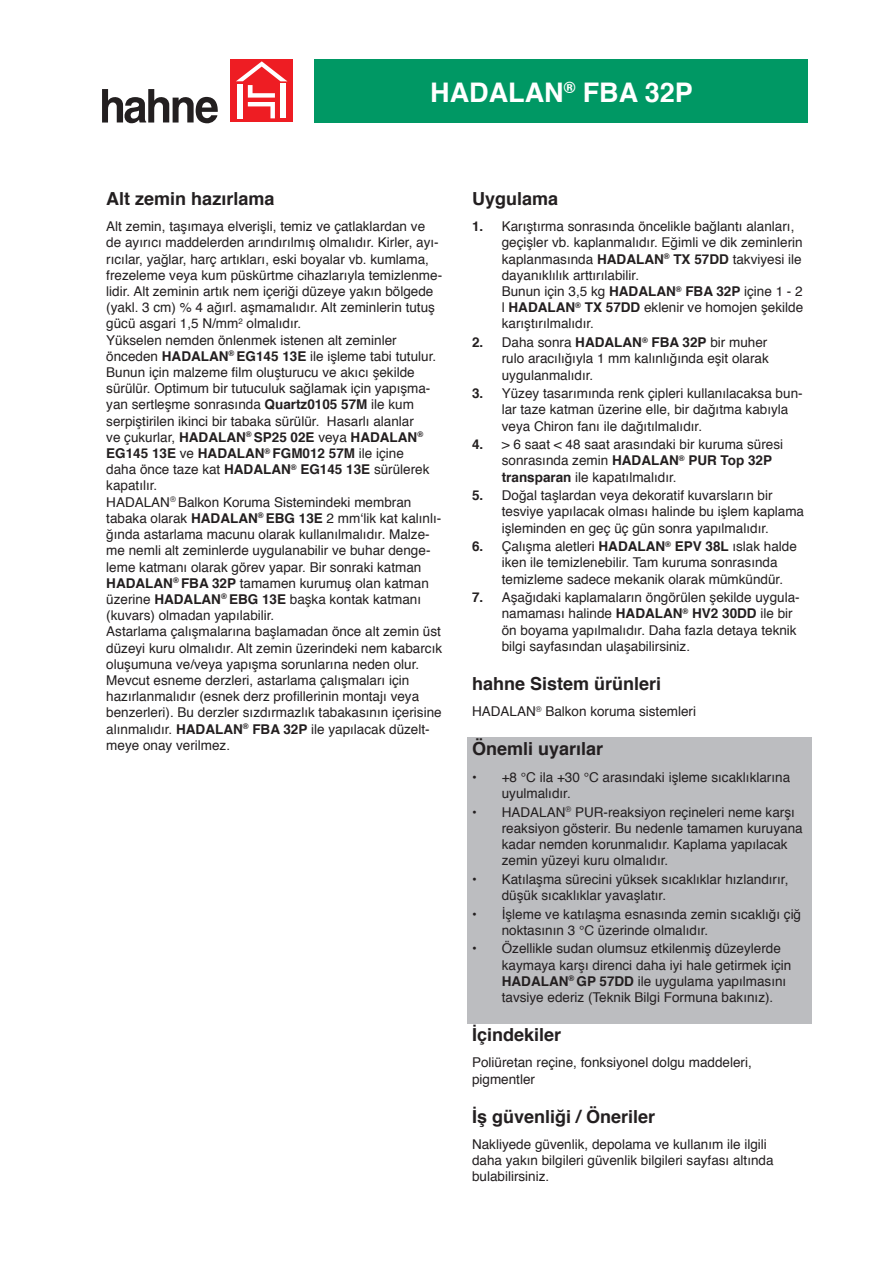
<style>
.page{position:relative;width:893px;height:1263px;background:#fff}
.page>*{position:absolute;margin:0;border:0;box-sizing:border-box;transform-origin:0 0}
.t1{font:700 27px "Helvetica";color:#fff}
.t2{font:700 18px "Helvetica";color:#231f20}
.t3{font:13.5px/16.2px "Helvetica";color:#231f20}
.t4{font:700 13.5px "Helvetica";color:#231f20}
.s1{font-weight:700}
</style>
<div class="page">
<div style="left:230px;top:60px;width:63px;height:62px;background:#ee1d23"></div>
<svg style="left:236px;top:61px;width:51px;height:57px"></svg>
<div style="left:238px;top:84px;width:5px;height:34px;background:#fff"></div>
<div style="left:280px;top:84px;width:5px;height:34px;background:#fff"></div>
<svg style="left:102px;top:89px;width:116px;height:34px"></svg>
<div style="left:315px;top:60px;width:493px;height:63px;background:#009864"></div>
<div style="left:468px;top:737px;width:344px;height:30px;background:#bcbdc0"></div>
<div style="left:468px;top:767px;width:30px;height:35px;background:#bcbdc0"></div>
<div style="left:497px;top:767px;width:315px;height:35px;background:#bcbdc0"></div>
<div style="left:468px;top:802px;width:30px;height:68px;background:#bcbdc0"></div>
<div style="left:497px;top:802px;width:315px;height:68px;background:#bcbdc0"></div>
<div style="left:468px;top:869px;width:30px;height:36px;background:#bcbdc0"></div>
<div style="left:497px;top:869px;width:315px;height:36px;background:#bcbdc0"></div>
<div style="left:468px;top:904px;width:30px;height:35px;background:#bcbdc0"></div>
<div style="left:497px;top:904px;width:315px;height:35px;background:#bcbdc0"></div>
<div style="left:468px;top:939px;width:30px;height:68px;background:#bcbdc0"></div>
<div style="left:497px;top:939px;width:315px;height:68px;background:#bcbdc0"></div>
<div style="left:468px;top:1006px;width:344px;height:17px;background:#bcbdc0"></div>
<p class="t1" style="left:430px;top:70px;width:264px">HADALAN<sup>®</sup> FBA 32P</p>
<p class="t2" style="left:106px;top:184px;width:170px">Alt zemin hazırlama</p>
<p class="t3" style="left:106px;top:219px;width:337px">Alt zemin, taşımaya elverişli, temiz ve çatlaklardan ve de ayırıcı maddelerden arındırılmış olmalıdır. Kirler, ayı&shy;rıcılar, yağlar, harç artıkları, eski boyalar vb. kumlama, frezeleme veya kum püskürtme cihazlarıyla temizlenme&shy;lidir. Alt zeminin artık nem içeriği düzeye yakın bölgede (yakl. 3 cm) % 4 ağırl. aşmamalıdır. Alt zeminlerin tutuş gücü asgari 1,5 N/mm<sup>2</sup> olmalıdır.</p>
<p class="t3" style="left:106px;top:332px;width:331px">Yükselen nemden önlenmek istenen alt zeminler önceden <span class="s1">HADALAN</span><sup>®</sup> <span class="s1">EG145 13E</span> ile işleme tabi tutulur.<br>Bunun için malzeme film oluşturucu ve akıcı şekilde sürülür. Optimum bir tutuculuk sağlamak için yapışma&shy;yan sertleşme sonrasında <span class="s1">Quartz0105 57M</span> ile kum serpiştirilen ikinci bir tabaka sürülür. Hasarlı alanlar<br>ve çukurlar, <span class="s1">HADALAN</span><sup>®</sup> <span class="s1">SP25 02E</span> veya <span class="s1">HADALAN</span><sup>® </sup><span class="s1">EG145 13E</span> ve <span class="s1">HADALAN</span><sup>®</sup> <span class="s1">FGM012 57M</span> ile içine daha önce taze kat <span class="s1">HADALAN</span><sup>®</sup> <span class="s1">EG145 13E</span> sürülerek kapatılır.</p>
<p class="t3" style="left:106px;top:494px;width:337px">HADALAN<sup>®</sup> Balkon Koruma Sistemindeki membran tabaka olarak <span class="s1">HADALAN</span><sup>®</sup> <span class="s1">EBG 13E</span> 2 mm‘lik kat kalınlı&shy;ğında astarlama macunu olarak kullanılmalıdır. Malze&shy;me nemli alt zeminlerde uygulanabilir ve buhar denge&shy;leme katmanı olarak görev yapar. Bir sonraki katman <span class="s1">HADALAN</span><sup>®</sup> <span class="s1">FBA 32P</span> tamamen kurumuş olan katman üzerine <span class="s1">HADALAN</span><sup>®</sup> <span class="s1">EBG 13E</span> başka kontak katmanı (kuvars) olmadan yapılabilir.</p>
<p class="t3" style="left:106px;top:624px;width:337px;text-align:justify">Astarlama çalışmalarına başlamadan önce alt zemin üst düzeyi kuru olmalıdır. Alt zemin üzerindeki nem kabarcık oluşumuna ve/veya yapışma sorunlarına neden olur.</p>
<p class="t3" style="left:106px;top:672px;width:337px">Mevcut esneme derzleri, astarlama çalışmaları için hazırlanmalıdır (esnek derz profillerinin montajı veya benzerleri). Bu derzler sızdırmazlık tabakasının içerisine alınmalıdır. <span class="s1">HADALAN</span><sup>®</sup> <span class="s1">FBA 32P</span> ile yapılacak düzelt&shy;meye onay verilmez.</p>
<p class="t2" style="left:472px;top:184px;width:88px">Uygulama</p>
<p class="t4" style="left:472px;top:216px;width:13px">1.</p>
<p class="t3" style="left:502px;top:219px;width:302px">Karıştırma sonrasında öncelikle bağlantı alanları, geçişler vb. kaplanmalıdır. Eğimli ve dik zeminlerin kaplanmasında <span class="s1">HADALAN</span><sup>®</sup> <span class="s1">TX 57DD</span> takviyesi ile dayanıklılık arttırılabilir.</p>
<p class="t3" style="left:502px;top:284px;width:303px;text-align:justify">Bunun için 3,5 kg <span class="s1">HADALAN</span><sup>®</sup> <span class="s1">FBA 32P</span> içine 1 - 2 l <span class="s1">HADALAN</span><sup>®</sup> <span class="s1">TX 57DD</span> eklenir ve homojen şekilde karıştırılmalıdır.</p>
<p class="t4" style="left:472px;top:331px;width:13px">2.</p>
<p class="t3" style="left:502px;top:335px;width:269px;text-align:justify">Daha sonra <span class="s1">HADALAN</span><sup>®</sup> <span class="s1">FBA 32P</span> bir muher rulo aracılığıyla 1 mm kalınlığında eşit olarak uygulanmalıdır.</p>
<p class="t4" style="left:472px;top:382px;width:13px">3.</p>
<p class="t3" style="left:502px;top:386px;width:302px">Yüzey tasarımında renk çipleri kullanılacaksa bun&shy;lar taze katman üzerine elle, bir dağıtma kabıyla veya Chiron fanı ile dağıtılmalıdır.</p>
<p class="t4" style="left:472px;top:433px;width:13px">4.</p>
<p class="t3" style="left:502px;top:437px;width:283px">&gt; 6 saat &lt; 48 saat arasındaki bir kuruma süresi sonrasında zemin <span class="s1">HADALAN</span><sup>®</sup> <span class="s1">PUR Top 32P transparan</span> ile kapatılmalıdır.</p>
<p class="t4" style="left:472px;top:484px;width:13px">5.</p>
<p class="t3" style="left:502px;top:488px;width:304px">Doğal taşlardan veya dekoratif kuvarsların bir tesviye yapılacak olması halinde bu işlem kaplama işleminden en geç üç gün sonra yapılmalıdır.</p>
<p class="t4" style="left:472px;top:536px;width:13px">6.</p>
<p class="t3" style="left:502px;top:539px;width:297px">Çalışma aletleri <span class="s1">HADALAN</span><sup>®</sup> <span class="s1">EPV 38L</span> ıslak halde iken ile temizlenebilir. Tam kuruma sonrasında temizleme sadece mekanik olarak mümkündür.</p>
<p class="t4" style="left:472px;top:587px;width:13px">7.</p>
<p class="t3" style="left:502px;top:590px;width:299px">Aşağıdaki kaplamaların öngörülen şekilde uygula&shy;namaması halinde <span class="s1">HADALAN</span><sup>®</sup> <span class="s1">HV2 30DD</span> ile bir ön boyama yapılmalıdır. Daha fazla detaya teknik bilgi sayfasından ulaşabilirsiniz.</p>
<p class="t2" style="left:472px;top:669px;width:191px">hahne Sistem ürünleri</p>
<p class="t3" style="left:472px;top:704px;width:226px">HADALAN<sup>®</sup> Balkon koruma sistemleri</p>
<p class="t2" style="left:472px;top:734px;width:133px">Önemli uyarılar</p>
<p class="t4" style="left:472px;top:766px;width:6px">•</p>
<p class="t3" style="left:502px;top:769px;width:290px">+8 °C ila +30 °C arasındaki işleme sıcaklıklarına uyulmalıdır.</p>
<p class="t4" style="left:472px;top:801px;width:6px">•</p>
<p class="t3" style="left:502px;top:804px;width:302px">HADALAN<sup>®</sup> PUR-reaksiyon reçineleri neme karşı reaksiyon gösterir. Bu nedenle tamamen kuruyana kadar nemden korunmalıdır. Kaplama yapılacak zemin yüzeyi kuru olmalıdır.</p>
<p class="t4" style="left:472px;top:868px;width:6px">•</p>
<p class="t3" style="left:502px;top:871px;width:288px">Katılaşma sürecini yüksek sıcaklıklar hızlandırır, düşük sıcaklıklar yavaşlatır.</p>
<p class="t4" style="left:472px;top:903px;width:6px">•</p>
<p class="t3" style="left:502px;top:906px;width:301px">İşleme ve katılaşma esnasında zemin sıcaklığı çiğ noktasının 3 °C üzerinde olmalıdır.</p>
<p class="t4" style="left:472px;top:938px;width:6px">•</p>
<p class="t3" style="left:502px;top:941px;width:291px">Özellikle sudan olumsuz etkilenmiş düzeylerde kaymaya karşı direnci daha iyi hale getirmek için <span class="s1">HADALAN</span><sup>®</sup> <span class="s1">GP 57DD</span> ile uygulama yapılmasını tavsiye ederiz (Teknik Bilgi Formuna bakınız).</p>
<p class="t2" style="left:472px;top:1020px;width:91px">İçindekiler</p>
<p class="t3" style="left:472px;top:1055px;width:281px">Poliüretan reçine, fonksiyonel dolgu maddeleri, pigmentler</p>
<p class="t2" style="left:472px;top:1102px;width:185px">İş güvenliği / Öneriler</p>
<p class="t3" style="left:472px;top:1136px;width:303px">Nakliyede güvenlik, depolama ve kullanım ile ilgili daha yakın bilgileri güvenlik bilgileri sayfası altında bulabilirsiniz.</p>
</div>
